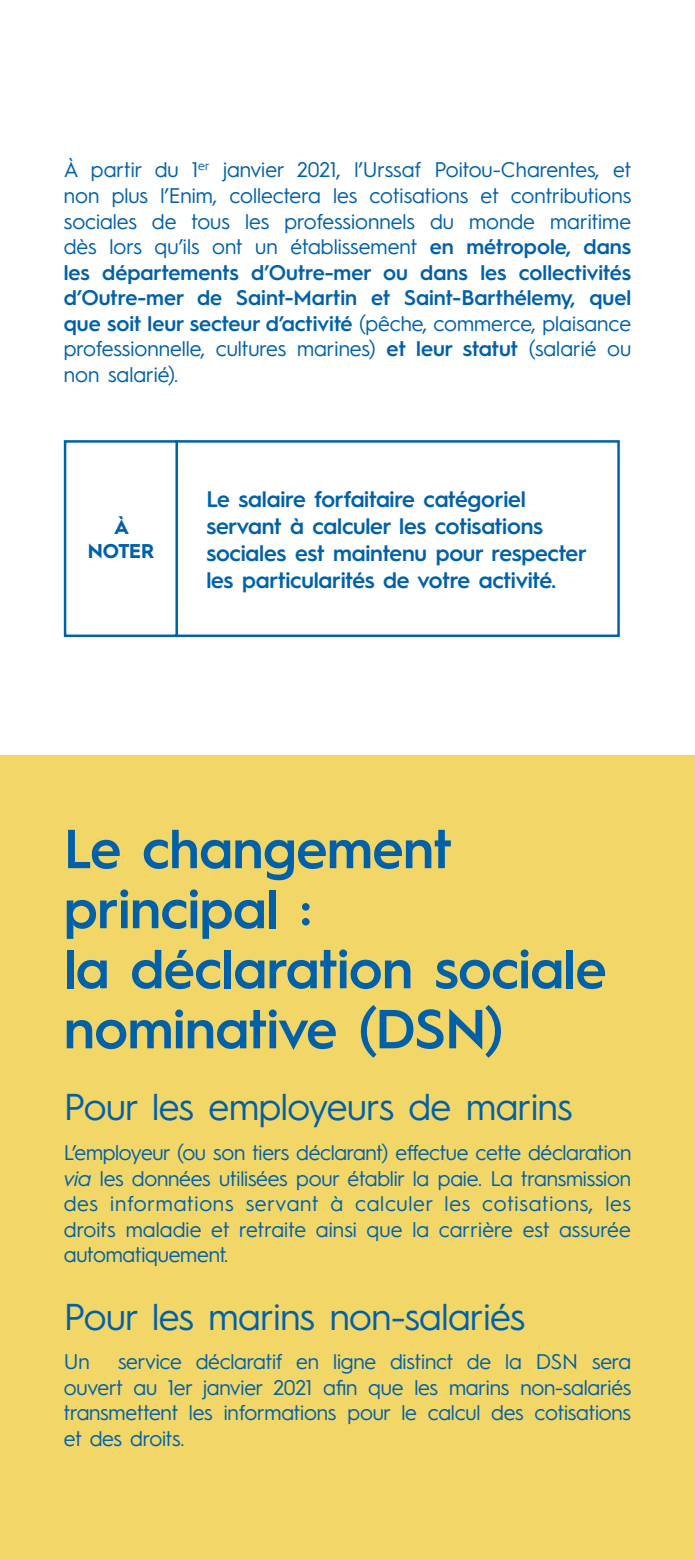
<style>
.page{position:relative;width:695px;height:1560px;background:#fff}
.page>*{position:absolute;margin:0;border:0;box-sizing:border-box;transform-origin:0 0}
.t1{font:600 55px/60px "Hurme Geometric Sans 1";letter-spacing:-.01em;color:#0161a8}
.t2{font:37.5px "Hurme Geometric Sans 1";letter-spacing:-.01em;color:#0161a8}
.t3{font:600 22.5px/27px "Hurme Geometric Sans 1";letter-spacing:-.01em;color:#0161a8}
.t4{font:21.25px/25.5px "Hurme Geometric Sans 1";letter-spacing:-.01em;color:#0161a8;text-align:justify}
.t5{font:700 20px/24px "Hurme Geometric Sans 1";letter-spacing:-.01em;color:#0161a8;text-align:center}
.s1{font-weight:600}
.s2{font-style:italic}
</style>
<div class="page">
<div style="left:175px;top:440px;width:444px;height:197px;border:2px solid #0161a8"></div>
<div style="left:64px;top:440px;width:114px;height:197px;border:2px solid #0161a8"></div>
<div style="left:0;top:755px;width:694px;height:804px;background:#f3d668"></div>
<p class="t4" style="left:64px;top:156px;width:569px">À partir du 1<sup>er</sup> janvier 2021, l’Urssaf Poitou-Charentes, et non plus l’Enim, collectera les cotisations et contributions sociales de tous les professionnels du monde maritime dès lors qu’ils ont un établissement <span class="s1">en métropole, dans les départements d’Outre-mer ou dans les collectivités d’Outre-mer de Saint-Martin et Saint-Barthélemy, quel que soit leur secteur d’activité</span> (pêche, commerce, plaisance professionnelle, cultures marines) <span class="s1">et leur statut</span> (salarié ou non salarié).</p>
<p class="t5" style="left:88px;top:514px;width:68px">À<br>NOTER</p>
<p class="t3" style="left:206px;top:484px;width:382px">Le salaire forfaitaire catégoriel servant à calculer les cotisations sociales est maintenu pour respecter les particularités de votre activité.</p>
<h1 class="t1" style="left:64px;top:815px;width:544px">Le changement principal :<br>la déclaration sociale nominative (DSN)</h1>
<h2 class="t2" style="left:64px;top:1080px;width:510px">Pour les employeurs de marins</h2>
<p class="t4" style="left:64px;top:1138px;width:569px">L’employeur (ou son tiers déclarant) effectue cette déclaration <span class="s2">via</span> les données utilisées pour établir la paie. La transmission des informations servant à calculer les cotisations, les droits maladie et retraite ainsi que la carrière est assurée automatiquement.</p>
<h2 class="t2" style="left:64px;top:1289px;width:463px">Pour les marins non-salariés</h2>
<p class="t4" style="left:64px;top:1347px;width:27px">Un</p>
<p class="t4" style="left:64px;top:1347px;width:568px;text-indent:54px">service déclaratif en ligne distinct de la DSN sera ouvert au 1er janvier 2021 afin que les marins non-salariés transmettent les informations pour le calcul des cotisations et des droits.</p>
</div>
